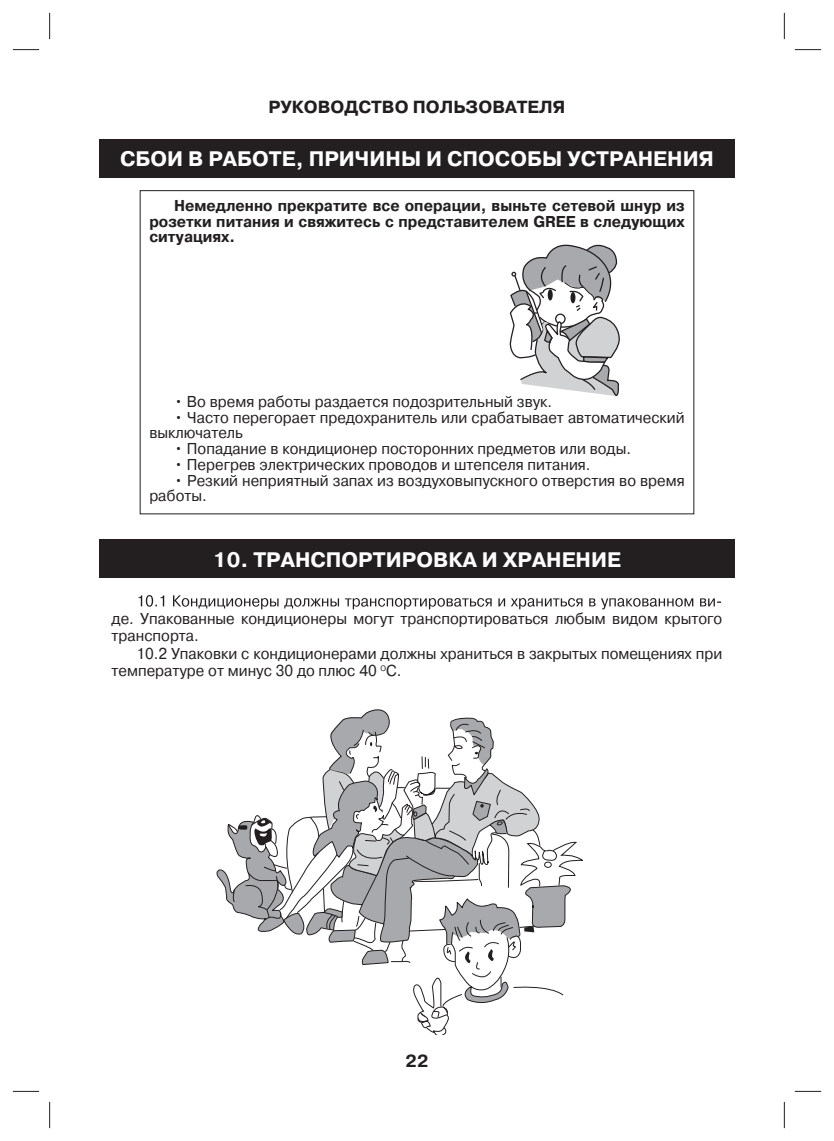
<style>
.page{position:relative;width:834px;height:1141px;background:#fff}
.page>*{position:absolute;margin:0;border:0;box-sizing:border-box;transform-origin:0 0}
.t1{font:700 21px "Pragmatica C";color:#fff}
.t2{font:700 17.5px "Pragmatica C";color:#231f20}
.t3{font:15.75px/15.8px "Pragmatica C";color:#231f20;scale:.95 1}
.t4{font:700 15.75px/15.8px "Pragmatica C";color:#231f20;text-align:justify;scale:.95 1}
</style>
<div class="page">
<div style="left:99px;top:139px;width:635px;height:38px;background:#231f20"></div>
<svg style="left:509px;top:244px;width:111px;height:152px"></svg>
<svg style="left:138px;top:595px;width:583px;height:14px"></svg>
<svg style="left:216px;top:709px;width:366px;height:326px"></svg>
<div style="left:99px;top:539px;width:635px;height:39px;background:#231f20"></div>
<svg style="left:13px;top:49px;width:26px;height:1px"></svg>
<svg style="left:794px;top:49px;width:27px;height:1px"></svg>
<svg style="left:13px;top:1091px;width:26px;height:1px"></svg>
<svg style="left:794px;top:1091px;width:27px;height:1px"></svg>
<svg style="left:49px;top:13px;width:1px;height:26px"></svg>
<svg style="left:49px;top:1102px;width:1px;height:26px"></svg>
<svg style="left:783px;top:13px;width:1px;height:26px"></svg>
<svg style="left:783px;top:1102px;width:1px;height:26px"></svg>
<p class="t2" style="left:268px;top:101px;width:298px">РУКОВОДСТВО ПОЛЬЗОВАТЕЛЯ</p>
<h1 class="t1" style="left:120px;top:152px;width:595px">СБОИ В РАБОТЕ, ПРИЧИНЫ И СПОСОБЫ УСТРАНЕНИЯ</h1>
<p class="t4" style="left:149px;top:199px;width:565px;text-indent:25px">Немедленно прекратите все операции, выньте сетевой шнур из розетки питания и свяжитесь с представителем GREE в следующих ситуациях.</p>
<p class="t3" style="left:174px;top:394px;width:399px">• Во время работы раздается подозрительный звук.</p>
<p class="t3" style="left:149px;top:409px;width:565px;text-indent:25px">• Часто перегорает предохранитель или срабатывает автоматический выключатель</p>
<p class="t3" style="left:174px;top:441px;width:482px">• Попадание в кондиционер посторонних предметов или воды.</p>
<p class="t3" style="left:174px;top:457px;width:439px">• Перегрев электрических проводов и штепселя питания.</p>
<p class="t3" style="left:149px;top:472px;width:565px;text-indent:25px">• Резкий неприятный запах из воздуховыпускного отверстия во время работы.</p>
<h1 class="t1" style="left:213px;top:552px;width:409px">10. ТРАНСПОРТИРОВКА И ХРАНЕНИЕ</h1>
<p class="t3" style="left:112px;top:610px;width:644px;line-height:17.5px">де. Упакованные кондиционеры могут транспортироваться любым видом крытого транспорта.</p>
<p class="t3" style="left:112px;top:645px;width:644px;line-height:17.5px;text-indent:25px">10.2 Упаковки с кондиционерами должны храниться в закрытых помещениях при температуре от минус 30 до плюс 40 <sup>O</sup>С.</p>
<p class="t2" style="left:405px;top:1055px;width:24px">22</p>
</div>
